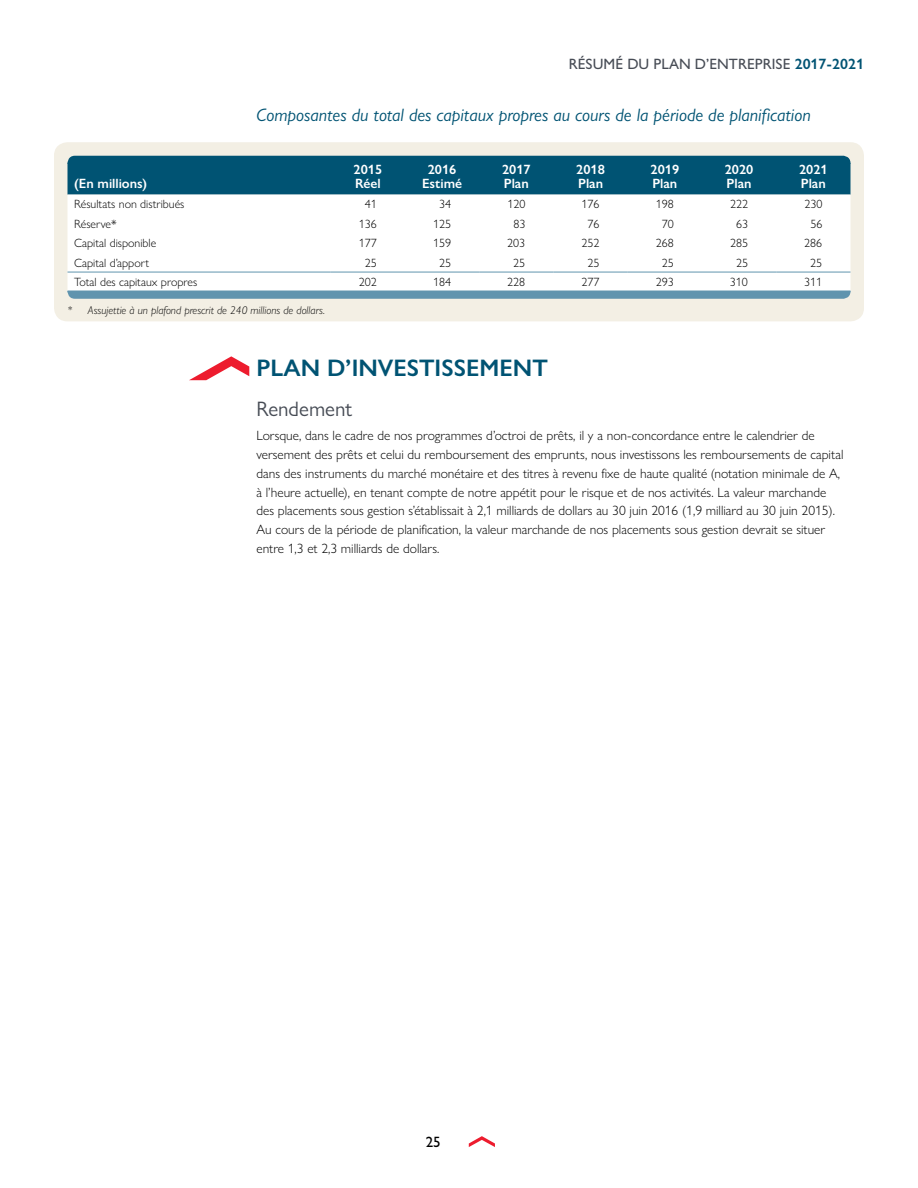
<style>
.page{position:relative;width:918px;height:1188px;background:#fff}
.page>*{position:absolute;margin:0;border:0;box-sizing:border-box;transform-origin:0 0}
.Heading3_H3__not_on{font:600 24px "Gill Sans Nova";color:#005373}
.Heading4_H4{font:21px "Gill Sans Nova";color:#474c55}
.Heading5_H5{font:italic 18px "Gill Sans Nova";color:#005373}
.t1{font:500 15px "Gill Sans Nova";color:#474c55}
.t2{font:500 15px "Gill Sans Nova";color:#000}
.Body_P{font:300 13.5px/18.8px "Gill Sans Nova";color:#000}
.Table_Head_P{font:600 13.5px/14.2px "Gill Sans Nova";color:#fff}
.Table_Body_right_P{font:300 12px "Gill Sans Nova";color:#000}
.Table_Body_left_P{font:300 12px "Gill Sans Nova";color:#000}
.Table_Body_left_P-2{font:italic 300 11.25px "Gill Sans Nova";color:#000}
.s1{font-weight:600;color:#005373}
</style>
<div class="page">
<svg style="left:469px;top:1136px;width:26px;height:11px"></svg>
<svg style="left:189px;top:356px;width:60px;height:24px"></svg>
<div style="left:54px;top:142px;width:810px;height:179px;background:#f3efe4;border-radius:14px"></div>
<div style="left:68px;top:195px;width:782px;height:96px;background:#fff"></div>
<hr style="left:68px;top:272px;width:263px;height:1px;background:#6094ae">
<hr style="left:331px;top:272px;width:74px;height:1px;background:#6094ae">
<hr style="left:405px;top:272px;width:74px;height:1px;background:#6094ae">
<hr style="left:479px;top:272px;width:75px;height:1px;background:#6094ae">
<hr style="left:554px;top:272px;width:74px;height:1px;background:#6094ae">
<hr style="left:628px;top:272px;width:74px;height:1px;background:#6094ae">
<hr style="left:702px;top:272px;width:74px;height:1px;background:#6094ae">
<hr style="left:776px;top:272px;width:74px;height:1px;background:#6094ae">
<svg style="left:68px;top:291px;width:782px;height:8px"></svg>
<div style="left:68px;top:156px;width:782px;height:39px;background:#005373"></div>
<p class="Table_Head_P" style="left:74px;top:176px;width:74px">(En millions)</p>
<p class="t1" style="left:569px;top:55px;width:297px">RÉSUMÉ DU PLAN D’ENTREPRISE <span class="s1">2017-2021</span></p>
<h5 class="Heading5_H5" style="left:256px;top:104px;width:556px">Composantes du total des capitaux propres au cours de la période de planification</h5>
<p class="Table_Head_P" style="left:354px;top:162px;width:30px">2015<br>Réel</p>
<p class="Table_Head_P" style="left:422px;top:162px;width:42px;text-align:center">2016<br>Estimé</p>
<p class="Table_Head_P" style="left:502px;top:162px;width:30px">2017<br>Plan</p>
<p class="Table_Head_P" style="left:576px;top:162px;width:30px">2018<br>Plan</p>
<p class="Table_Head_P" style="left:651px;top:162px;width:30px">2019<br>Plan</p>
<p class="Table_Head_P" style="left:725px;top:162px;width:30px">2020<br>Plan</p>
<p class="Table_Head_P" style="left:799px;top:162px;width:30px">2021<br>Plan</p>
<p class="Table_Body_left_P" style="left:74px;top:197px;width:112px">Résultats non distribués</p>
<p class="Table_Body_right_P" style="left:365px;top:197px;width:13px">41</p>
<p class="Table_Body_right_P" style="left:439px;top:197px;width:13px">34</p>
<p class="Table_Body_right_P" style="left:507px;top:197px;width:19px">120</p>
<p class="Table_Body_right_P" style="left:582px;top:197px;width:19px">176</p>
<p class="Table_Body_right_P" style="left:656px;top:197px;width:19px">198</p>
<p class="Table_Body_right_P" style="left:730px;top:197px;width:19px">222</p>
<p class="Table_Body_right_P" style="left:804px;top:197px;width:19px">230</p>
<p class="Table_Body_left_P" style="left:74px;top:216px;width:44px">Réserve*</p>
<p class="Table_Body_right_P" style="left:359px;top:216px;width:19px">136</p>
<p class="Table_Body_right_P" style="left:433px;top:216px;width:19px">125</p>
<p class="Table_Body_right_P" style="left:513px;top:216px;width:13px">83</p>
<p class="Table_Body_right_P" style="left:588px;top:216px;width:13px">76</p>
<p class="Table_Body_right_P" style="left:662px;top:216px;width:13px">70</p>
<p class="Table_Body_right_P" style="left:736px;top:216px;width:13px">63</p>
<p class="Table_Body_right_P" style="left:810px;top:216px;width:13px">56</p>
<p class="Table_Body_left_P" style="left:74px;top:236px;width:84px">Capital disponible</p>
<p class="Table_Body_right_P" style="left:359px;top:236px;width:19px">177</p>
<p class="Table_Body_right_P" style="left:433px;top:236px;width:19px">159</p>
<p class="Table_Body_right_P" style="left:507px;top:236px;width:19px">203</p>
<p class="Table_Body_right_P" style="left:582px;top:236px;width:19px">252</p>
<p class="Table_Body_right_P" style="left:656px;top:236px;width:19px">268</p>
<p class="Table_Body_right_P" style="left:730px;top:236px;width:19px">285</p>
<p class="Table_Body_right_P" style="left:804px;top:236px;width:19px">286</p>
<p class="Table_Body_left_P" style="left:74px;top:255px;width:77px">Capital d’apport</p>
<p class="Table_Body_right_P" style="left:365px;top:255px;width:13px">25</p>
<p class="Table_Body_right_P" style="left:439px;top:255px;width:13px">25</p>
<p class="Table_Body_right_P" style="left:513px;top:255px;width:13px">25</p>
<p class="Table_Body_right_P" style="left:588px;top:255px;width:13px">25</p>
<p class="Table_Body_right_P" style="left:662px;top:255px;width:13px">25</p>
<p class="Table_Body_right_P" style="left:736px;top:255px;width:13px">25</p>
<p class="Table_Body_right_P" style="left:810px;top:255px;width:13px">25</p>
<p class="Table_Body_left_P" style="left:74px;top:275px;width:125px">Total des capitaux propres</p>
<p class="Table_Body_right_P" style="left:359px;top:275px;width:19px">202</p>
<p class="Table_Body_right_P" style="left:433px;top:275px;width:19px">184</p>
<p class="Table_Body_right_P" style="left:507px;top:275px;width:19px">228</p>
<p class="Table_Body_right_P" style="left:582px;top:275px;width:19px">277</p>
<p class="Table_Body_right_P" style="left:656px;top:275px;width:19px">293</p>
<p class="Table_Body_right_P" style="left:730px;top:275px;width:19px">310</p>
<p class="Table_Body_right_P" style="left:804px;top:275px;width:19px">311</p>
<p class="Table_Body_left_P-2" style="left:68px;top:303px;width:259px">* Assujettie à un plafond prescrit de 240 millions de dollars.</p>
<h3 class="Heading3_H3__not_on" style="left:256px;top:353px;width:293px">PLAN D’INVESTISSEMENT</h3>
<h4 class="Heading4_H4" style="left:256px;top:396px;width:97px">Rendement</h4>
<p class="Body_P" style="left:256px;top:426px;width:588px">Lorsque, dans le cadre de nos programmes d’octroi de prêts, il y a non-concordance entre le calendrier de versement des prêts et celui du remboursement des emprunts, nous investissons les remboursements de capital dans des instruments du marché monétaire et des titres à revenu fixe de haute qualité (notation minimale de A, à l’heure actuelle), en tenant compte de notre appétit pour le risque et de nos activités. La valeur marchande des placements sous gestion s’établissait à 2,1 milliards de dollars au 30 juin 2016 (1,9 milliard au 30 juin 2015).<br>Au cours de la période de planification, la valeur marchande de nos placements sous gestion devrait se situer entre 1,3 et 2,3 milliards de dollars.</p>
<p class="t2" style="left:426px;top:1133px;width:16px">25</p>
</div>
